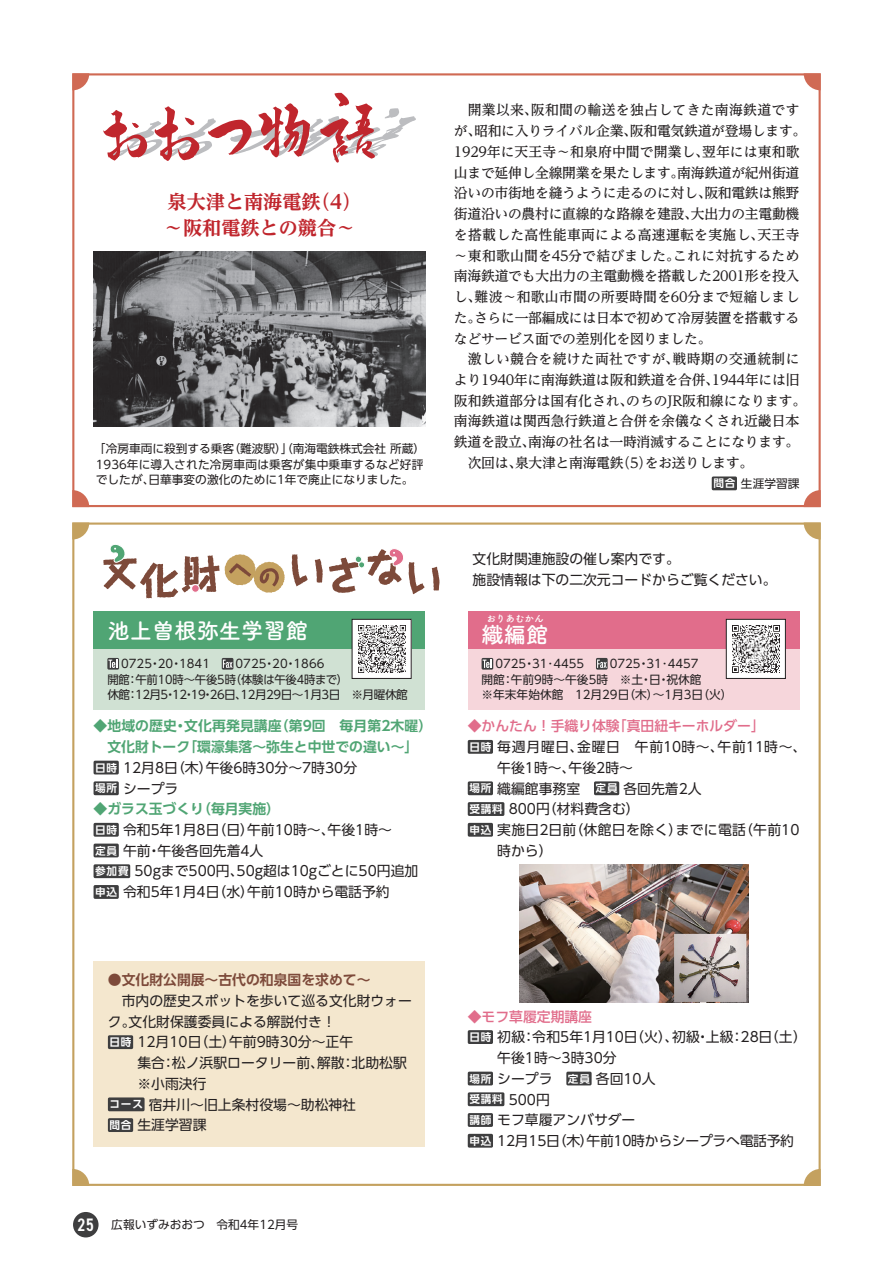
<style>
.page{position:relative;width:893px;height:1263px;background:#fff}
.page>*{position:absolute;margin:0;border:0;box-sizing:border-box;transform-origin:0 0}
.t1{font:22.35px "Tsuku A Rd Gothic Std B";color:#fff}
.t2{font:700 expanded 19.2px/25.5px "UD Reimin Pr 6 N";color:#c0262d}
.t3{font:500 13.8px/20.7px "UD Reimin Pr 6 N";letter-spacing:-.015em;color:#231f20}
.t4{font:13.8px/20.7px "UD Shin Go Pr 6 N";color:#231f20}
.t5{font:700 13.8px/20.7px "UD Shin Go Pr 6 N De";color:#50a574;text-align:center}
.t6{font:500 13.8px "UD Shin Go Pr 6 N";color:#e16d8b}
.t7{font:13.8px "UD Shin Go Pr 6 N";letter-spacing:-.02em;color:#231f20}
.t8{font:13.8px "UD Shin Go Pr 6 N";letter-spacing:.055em;color:#231f20}
.t9{font:13.8px "UD Shin Go Pr 6 N";letter-spacing:.025em;color:#231f20}
.t10{font:500 13.8px "UD Reimin Pr 6 N";letter-spacing:.025em;color:#231f20}
.t11{font:700 13.8px "UD Shin Go Pr 6 N De";color:#7d4a3a}
.t12{font:11.7px/15.5px "UD Shin Go Pr 6 N";color:#231f20}
.t13{font:9.6px "Tsuku A Rd Gothic Std B";color:#fff}
.s1{font-family:"UD Shin Go Pr 6 N De";font-weight:700;font-size:10.65px;color:#fff}
.s2{font-family:"DIN2014";font-weight:600;font-stretch:condensed;font-size:18px;color:#fff}
</style>
<div class="page">
<div style="left:72px;top:522px;width:749px;height:664px;background:#fff;border:2px solid #c4a15f"></div>
<svg style="left:72px;top:522px;width:17px;height:17px"></svg>
<svg style="left:804px;top:522px;width:17px;height:17px"></svg>
<svg style="left:72px;top:1169px;width:17px;height:17px"></svg>
<svg style="left:804px;top:1169px;width:17px;height:17px"></svg>
<div style="left:72px;top:73px;width:749px;height:434px;background:#fff;border:2px solid #d06a54"></div>
<svg style="left:72px;top:73px;width:17px;height:17px"></svg>
<svg style="left:804px;top:73px;width:17px;height:17px"></svg>
<svg style="left:72px;top:490px;width:17px;height:17px"></svg>
<svg style="left:804px;top:490px;width:17px;height:17px"></svg>
<svg style="left:292px;top:554px;width:31px;height:32px"></svg>
<svg style="left:329px;top:549px;width:110px;height:45px"></svg>
<svg style="left:103px;top:544px;width:182px;height:54px"></svg>
<div style="left:94px;top:961px;width:331px;height:186px;background:#f4e7ce"></div>
<div style="left:109px;top:1036px;width:23px;height:12px;background:#3e3e3f"></div>
<div style="left:108px;top:1035px;width:25px;height:14px;border:2px solid #3e3e3f"></div>
<div style="left:109px;top:1098px;width:35px;height:12px;background:#3e3e3f"></div>
<div style="left:108px;top:1097px;width:37px;height:14px;border:2px solid #3e3e3f"></div>
<div style="left:109px;top:1119px;width:23px;height:12px;background:#3e3e3f"></div>
<div style="left:108px;top:1118px;width:25px;height:14px;border:2px solid #3e3e3f"></div>
<div style="left:94px;top:761px;width:24px;height:13px;background:#3e3e3f"></div>
<div style="left:94px;top:761px;width:25px;height:13px;border:2px solid #3e3e3f"></div>
<div style="left:94px;top:782px;width:24px;height:12px;background:#3e3e3f"></div>
<div style="left:94px;top:781px;width:25px;height:14px;border:2px solid #3e3e3f"></div>
<div style="left:94px;top:824px;width:24px;height:12px;background:#3e3e3f"></div>
<div style="left:94px;top:823px;width:25px;height:14px;border:2px solid #3e3e3f"></div>
<div style="left:94px;top:844px;width:24px;height:13px;background:#3e3e3f"></div>
<div style="left:94px;top:843px;width:25px;height:14px;border:2px solid #3e3e3f"></div>
<div style="left:94px;top:865px;width:35px;height:12px;background:#3e3e3f"></div>
<div style="left:94px;top:864px;width:36px;height:14px;border:2px solid #3e3e3f"></div>
<div style="left:94px;top:886px;width:24px;height:12px;background:#3e3e3f"></div>
<div style="left:94px;top:885px;width:25px;height:14px;border:2px solid #3e3e3f"></div>
<div style="left:94px;top:611px;width:331px;height:38px;background:#50a574"></div>
<div style="left:94px;top:649px;width:331px;height:61px;background:#d0e1d3"></div>
<svg style="left:107px;top:658px;width:12px;height:12px"></svg>
<svg style="left:222px;top:658px;width:11px;height:12px"></svg>
<div style="left:352px;top:619px;width:59px;height:59px;background:#fff"></div>
<img style="left:358px;top:625px;width:47px;height:47px">
<div style="left:352px;top:619px;width:59px;height:60px;border:1px solid #231f20"></div>
<div style="left:469px;top:741px;width:23px;height:12px;background:#3e3e3f"></div>
<div style="left:468px;top:740px;width:25px;height:14px;border:2px solid #3e3e3f"></div>
<div style="left:469px;top:782px;width:23px;height:12px;background:#3e3e3f"></div>
<div style="left:468px;top:781px;width:25px;height:14px;border:2px solid #3e3e3f"></div>
<div style="left:595px;top:782px;width:23px;height:12px;background:#3e3e3f"></div>
<div style="left:594px;top:781px;width:25px;height:14px;border:2px solid #3e3e3f"></div>
<div style="left:469px;top:803px;width:35px;height:12px;background:#3e3e3f"></div>
<div style="left:468px;top:802px;width:36px;height:14px;border:2px solid #3e3e3f"></div>
<div style="left:469px;top:824px;width:23px;height:12px;background:#3e3e3f"></div>
<div style="left:468px;top:823px;width:25px;height:14px;border:2px solid #3e3e3f"></div>
<div style="left:469px;top:1031px;width:23px;height:12px;background:#3e3e3f"></div>
<div style="left:468px;top:1030px;width:25px;height:14px;border:2px solid #3e3e3f"></div>
<div style="left:469px;top:1072px;width:23px;height:13px;background:#3e3e3f"></div>
<div style="left:468px;top:1071px;width:25px;height:14px;border:2px solid #3e3e3f"></div>
<div style="left:567px;top:1072px;width:24px;height:13px;background:#3e3e3f"></div>
<div style="left:566px;top:1071px;width:26px;height:14px;border:2px solid #3e3e3f"></div>
<div style="left:469px;top:1093px;width:35px;height:12px;background:#3e3e3f"></div>
<div style="left:468px;top:1092px;width:36px;height:14px;border:2px solid #3e3e3f"></div>
<div style="left:469px;top:1114px;width:23px;height:12px;background:#3e3e3f"></div>
<div style="left:468px;top:1113px;width:25px;height:14px;border:2px solid #3e3e3f"></div>
<div style="left:469px;top:1134px;width:23px;height:13px;background:#3e3e3f"></div>
<div style="left:468px;top:1134px;width:25px;height:14px;border:2px solid #3e3e3f"></div>
<img style="left:519px;top:864px;width:229px;height:138px">
<div style="left:468px;top:611px;width:331px;height:38px;background:#e16d8b"></div>
<div style="left:468px;top:649px;width:331px;height:61px;background:#f6d6db"></div>
<svg style="left:482px;top:658px;width:11px;height:12px"></svg>
<svg style="left:596px;top:658px;width:12px;height:12px"></svg>
<div style="left:726px;top:619px;width:59px;height:59px;background:#fff"></div>
<img style="left:732px;top:625px;width:47px;height:47px">
<div style="left:726px;top:619px;width:60px;height:60px;border:1px solid #231f20"></div>
<div style="left:712px;top:477px;width:24px;height:12px;background:#3e3e3f"></div>
<div style="left:712px;top:476px;width:25px;height:14px;border:2px solid #3e3e3f"></div>
<img style="left:94px;top:251px;width:332px;height:176px">
<svg style="left:103px;top:93px;width:313px;height:70px"></svg>
<div style="left:73px;top:1212px;width:26px;height:25px;background:#3e3e3f;border-radius:50%"></div>
<h2 class="t2" style="left:164px;top:189px;width:199px">泉大津と南海電鉄（4）～阪和電鉄との競合～</h2>
<p class="t12" style="left:94px;top:440px;width:333px;line-height:15.9px">「冷房車両に殺到する乗客（難波駅）」（南海電鉄株式会社所蔵）<br>1936年に導入された冷房車両は乗客が集中乗車するなど好評でしたが、日華事変の激化のために1年で廃止になりました。</p>
<h1 class="t1" style="left:107px;top:613px;width:202px">池上曽根弥生学習館</h1>
<p class="t12" style="left:107px;top:656px;width:302px;text-indent:14px">0725・20・1841　 0725・20・1866<br>開館：午前10時〜午後5時（体験は午後4時まで）<br>休館：12月5・12・19・26日、12月29日～1月3日　※月曜休館</p>
<p class="t5" style="left:94px;top:715px;width:340px">◆地域の歴史・文化再発見講座（第9回　毎月第2木曜）文化財トーク「環濠集落～弥生と中世での違い～」</p>
<p class="t4" style="left:95px;top:757px;width:263px"><span class="s1">日時</span> 12月8日（木）午後6時30分～7時30分<span class="s1">場所</span>シープラ</p>
<p class="t5" style="left:94px;top:798px;width:188px">◆ガラス玉づくり（毎月実施）</p>
<p class="t4" style="left:95px;top:819px;width:325px"><span class="s1">日時</span>令和5年1月8日（日）午前10時～、午後1時～<br><span class="s1">定員</span>午前・午後各回先着4人<br><span class="s1">参加費</span> 50gまで500円、50g超は10gごとに50円追加<span class="s1">申込</span>令和5年1月4日（水）午前10時から電話予約</p>
<p class="t11" style="left:108px;top:969px;width:264px">●文化財公開展～古代の和泉国を求めて～</p>
<p class="t4" style="left:108px;top:990px;width:306px">　市内の歴史スポットを歩いて巡る文化財ウォーク。文化財保護委員による解説付き！<br><span class="s1">日時</span> 12月10日（土）午前9時30分～正午</p>
<p class="t4" style="left:137px;top:1052px;width:271px">集合：松ノ浜駅ロータリー前、解散：北助松駅</p>
<p class="t4" style="left:137px;top:1073px;width:71px">※小雨決行</p>
<p class="t4" style="left:109px;top:1094px;width:248px"><span class="s1">コース</span>宿井川～旧上条村役場～助松神社</p>
<p class="t4" style="left:109px;top:1114px;width:98px"><span class="s1">問合</span>生涯学習課</p>
<p class="t12" style="left:78px;top:1217px;width:222px"><span class="s2">25</span> 広報いずみおおつ　令和4年12月号</p>
<p class="t3" style="left:454px;top:100px;width:354px;text-indent:14px">開業以来、阪和間の輸送を独占してきた南海鉄道ですが、昭和に入りライバル企業、阪和電気鉄道が登場します。<br>1929年に天王寺～和泉府中間で開業し、翌年には東和歌山まで延伸し全線開業を果たします。南海鉄道が紀州街道沿いの市街地を縫うように走るのに対し、阪和電鉄は熊野街道沿いの農村に直線的な路線を建設、大出力の主電動機を搭載した高性能車両による高速運転を実施し、天王寺～東和歌山間を45分で結びました。これに対抗するため南海鉄道でも大出力の主電動機を搭載した2001形を投入し、難波～和歌山市間の所要時間を60分まで短縮しました。さらに一部編成には日本で初めて冷房装置を搭載するなどサービス面での差別化を図りました。</p>
<p class="t10" style="left:468px;top:348px;width:333px">激しい競合を続けた両社ですが、戦時期の交通統制に</p>
<p class="t3" style="left:454px;top:369px;width:347px">より1940年に南海鉄道は阪和鉄道を合併、1944年には旧</p>
<p class="t3" style="left:454px;top:390px;width:354px">阪和鉄道部分は国有化され、のちのJR阪和線になります。</p>
<p class="t3" style="left:454px;top:410px;width:347px">南海鉄道は関西急行鉄道と合併を余儀なくされ近畿日本</p>
<p class="t3" style="left:454px;top:431px;width:347px">鉄道を設立、南海の社名は一時消滅することになります。</p>
<p class="t3" style="left:468px;top:452px;width:287px">次回は、泉大津と南海電鉄（5）をお送りします。</p>
<p class="t12" style="left:713px;top:475px;width:88px"><span class="s1">問合</span>生涯学習課</p>
<p class="t4" style="left:473px;top:548px;width:306px">文化財関連施設の催し案内です。<br>施設情報は下の二次元コードからご覧ください。</p>
<p class="t13" style="left:486px;top:611px;width:59px">おりあむかん</p>
<p class="t12" style="left:482px;top:656px;width:252px;text-indent:14px">0725・31･4455　 0725・31･4457<br>開館：午前9時～午後5時　※土・日・祝休館<br>※年末年始休館　12月29日（木）～1月3日（火）</p>
<h1 class="t1" style="left:482px;top:617px;width:68px">織編館</h1>
<p class="t6" style="left:468px;top:715px;width:299px">◆かんたん！手織り体験「真田紐キーホルダー」</p>
<p class="t8" style="left:469px;top:736px;width:338px"><span class="s1">日時</span>毎週月曜日、金曜日　午前10時～、午前11時～、</p>
<p class="t4" style="left:497px;top:757px;width:137px">午後1時～、午後2時～</p>
<p class="t4" style="left:469px;top:777px;width:234px"><span class="s1">場所</span>織編館事務室　<span class="s1">定員</span>各回先着2人</p>
<p class="t4" style="left:469px;top:798px;width:172px"><span class="s1">受講料</span> 800円（材料費含む）</p>
<p class="t9" style="left:469px;top:819px;width:332px"><span class="s1">申込</span>実施日2日前（休館日を除く）までに電話（午前10</p>
<p class="t4" style="left:497px;top:840px;width:57px">時から）</p>
<p class="t6" style="left:468px;top:1005px;width:126px">◆モフ草履定期講座</p>
<p class="t4" style="left:469px;top:1026px;width:339px"><span class="s1">日時</span>初級：令和5年1月10日（火）、初級・上級：28日（土）</p>
<p class="t4" style="left:497px;top:1047px;width:121px">午後1時～3時30分</p>
<p class="t4" style="left:469px;top:1068px;width:188px"><span class="s1">場所</span>シープラ　<span class="s1">定員</span>各回10人</p>
<p class="t4" style="left:469px;top:1088px;width:82px"><span class="s1">受講料</span> 500円</p>
<p class="t4" style="left:469px;top:1109px;width:168px"><span class="s1">講師</span>モフ草履アンバサダー</p>
<p class="t7" style="left:469px;top:1129px;width:326px"><span class="s1">申込</span> 12月15日（木）午前10時からシープラへ電話予約</p>
</div>
